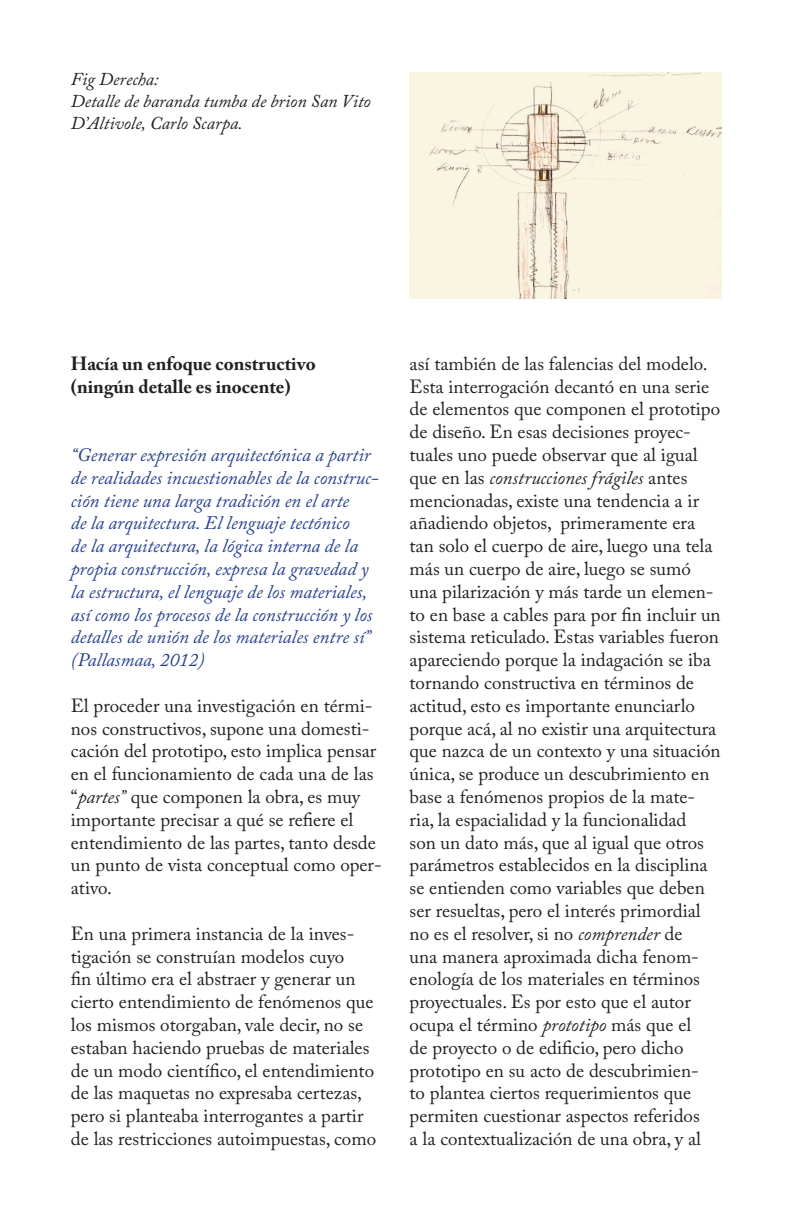
<style>
.page{position:relative;width:792px;height:1224px;background:#fff}
.page>*{position:absolute;margin:0;border:0;box-sizing:border-box;transform-origin:0 0}
.t1{font:19px/22.8px "Adobe Caslon Pro";color:#231f20}
.t2{font:italic 19px/22.8px "Adobe Caslon Pro";color:#253f8e}
.t3{font:700 19px/22.8px "Adobe Caslon Pro";color:#231f20}
.t4{font:italic 18px/22px "Adobe Caslon Pro";color:#231f20}
.s1{font-style:italic}
</style>
<div class="page">
<img style="left:410px;top:72px;width:311px;height:227px">
<p class="t4" style="left:71px;top:68px;width:301px">Fig Derecha:<br>Detalle de baranda tumba de brion San Vito<br>D’Altivole, Carlo Scarpa.</p>
<p class="t3" style="left:71px;top:352px;width:246px">Hacía un enfoque constructivo (ningún detalle es inocente)</p>
<p class="t2" style="left:71px;top:443px;width:309px">“Generar expresión arquitectónica a partir de realidades incuestionables de la construc&shy;ción tiene una larga tradición en el arte<br>de la arquitectura. El lenguaje tectónico<br>de la arquitectura, la lógica interna de la propia construcción, expresa la gravedad y la estructura, el lenguaje de los materiales, así como los procesos de la construcción y los detalles de unión de los materiales entre sí” (Pallasmaa, 2012)</p>
<p class="t1" style="left:71px;top:694px;width:312px">El proceder una investigación en térmi&shy;nos constructivos, supone una domesti&shy;cación del prototipo, esto implica pensar en el funcionamiento de cada una de las “<span class="s1">partes”</span> que componen la obra, es muy importante precisar a qué se refiere el entendimiento de las partes, tanto desde un punto de vista conceptual como oper&shy;ativo.</p>
<p class="t1" style="left:71px;top:922px;width:307px">En una primera instancia de la inves&shy;tigación se construían modelos cuyo<br>fin último era el abstraer y generar un cierto entendimiento de fenómenos que los mismos otorgaban, vale decir, no se estaban haciendo pruebas de materiales de un modo científico, el entendimiento de las maquetas no expresaba certezas, pero si planteaba interrogantes a partir de las restricciones autoimpuestas, como</p>
<p class="t1" style="left:410px;top:352px;width:313px">así también de las falencias del modelo.<br>Esta interrogación decantó en una serie de elementos que componen el prototipo de diseño. En esas decisiones proyec&shy;tuales uno puede observar que al igual que en las <span class="s1">construcciones frágiles</span> antes mencionadas, existe una tendencia a ir añadiendo objetos, primeramente era tan solo el cuerpo de aire, luego una tela más un cuerpo de aire, luego se sumó una pilarización y más tarde un elemen&shy;to en base a cables para por fin incluir un sistema reticulado. Estas variables fueron apareciendo porque la indagación se iba tornando constructiva en términos de actitud, esto es importante enunciarlo porque acá, al no existir una arquitectura que nazca de un contexto y una situación única, se produce un descubrimiento en base a fenómenos propios de la mate&shy;ria, la espacialidad y la funcionalidad<br>son un dato más, que al igual que otros parámetros establecidos en la disciplina se entienden como variables que deben ser resueltas, pero el interés primordial no es el resolver, si no <span class="s1">comprender</span> de<br>una manera aproximada dicha fenom&shy;enología de los materiales en términos proyectuales. Es por esto que el autor ocupa el término <span class="s1">prototipo</span> más que el<br>de proyecto o de edificio, pero dicho prototipo en su acto de descubrimien-<br>to plantea ciertos requerimientos que permiten cuestionar aspectos referidos<br>a la contextualización de una obra, y al</p>
</div>
